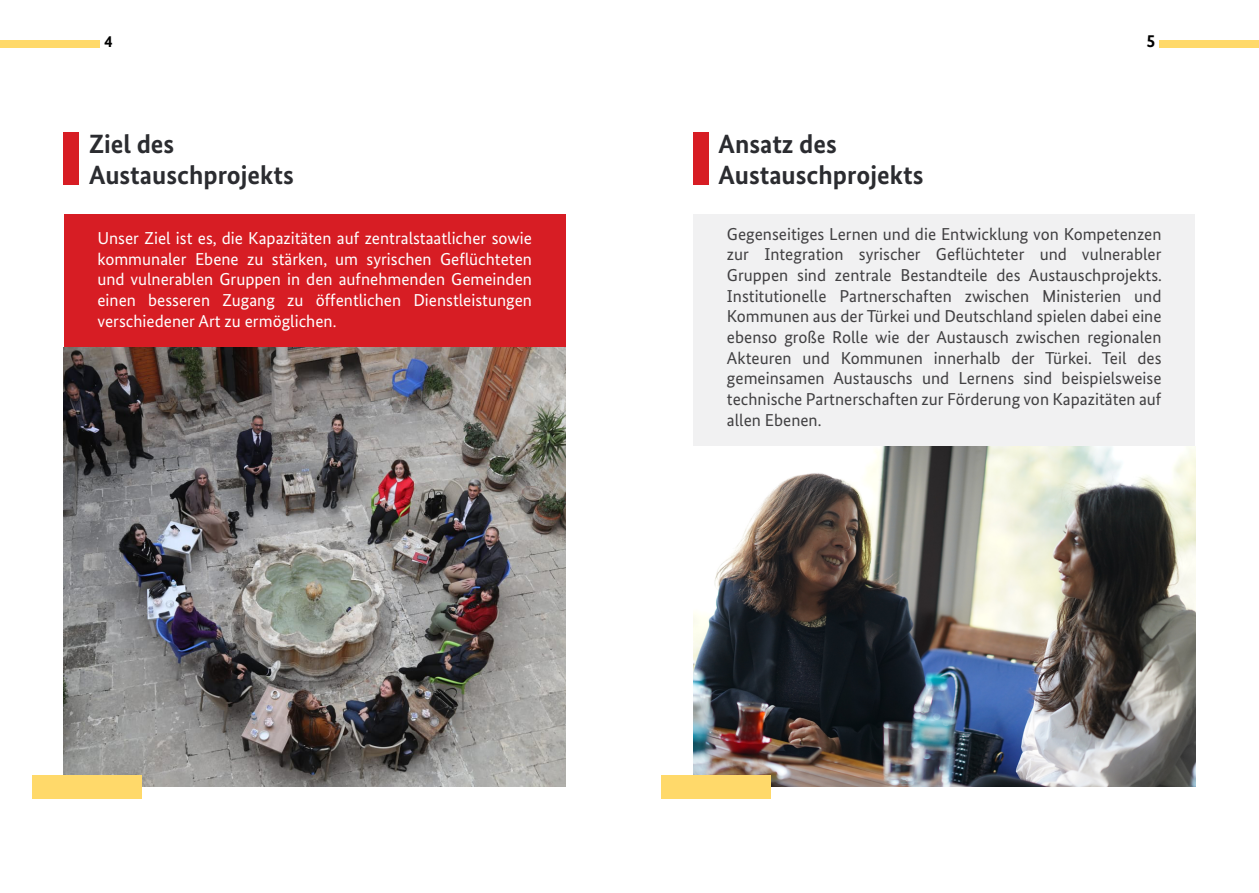
<style>
.page{position:relative;width:1259px;height:893px;background:#fff}
.page>*{position:absolute;margin:0;border:0;box-sizing:border-box;transform-origin:0 0}
.t1{font:700 26.4px/31.7px "Bundes Sans";color:#2b2c30}
.t2{font:18px/21.6px "Bundes Sans";color:#fff;text-align:justify}
.t3{font:700 18px "Bundes Sans";color:#000}
.t4{font:17.25px/20.7px "Bundes Sans";color:#414042;text-align:justify}
.t5{font:17.25px/20.7px "Bundes Sans";color:#fff;text-align:justify}
.t6{font:700 16.5px "Bundes Sans";color:#000}
</style>
<div class="page">
<div style="left:64px;top:214px;width:502px;height:133px;background:#d71d24"></div>
<div style="left:693px;top:214px;width:502px;height:232px;background:#f1f1f2"></div>
<img style="left:64px;top:347px;width:502px;height:440px">
<img style="left:693px;top:446px;width:502px;height:341px">
<div style="left:661px;top:775px;width:110px;height:24px;background:#ffd96a"></div>
<div style="left:0;top:40px;width:99px;height:7px;background:#ffd96a"></div>
<div style="left:1159px;top:40px;width:99px;height:7px;background:#ffd96a"></div>
<div style="left:64px;top:132px;width:15px;height:52px;background:#d71d24"></div>
<div style="left:693px;top:132px;width:15px;height:52px;background:#d71d24"></div>
<div style="left:32px;top:775px;width:110px;height:24px;background:#ffd96a"></div>
<p class="t6" style="left:104px;top:32px;width:10px">4</p>
<p class="t3" style="left:1146px;top:30px;width:10px">5</p>
<h1 class="t1" style="left:89px;top:128px;width:206px">Ziel des<br>Austauschprojekts</h1>
<h1 class="t1" style="left:718px;top:128px;width:206px">Ansatz des<br>Austauschprojekts</h1>
<p class="t5" style="left:97px;top:227px;width:436px">Unser Ziel ist es, die Kapazitäten auf zentralstaatlicher sowie kommunaler Ebene zu stärken, um syrischen Geflüchteten und vulnerablen Gruppen in den aufnehmenden Gemeinden einen besseren Zugang zu öffentlichen Dienstleistungen verschiedener Art zu ermöglichen.</p>
<p class="t2" style="left:97px;top:249px;width:436px">We aim to strengthen the capacity of central and local government institutions to better integrate Syrian refugees into existing public services across a wide range of sectors.</p>
<p class="t4" style="left:727px;top:223px;width:436px">Gegenseitiges Lernen und die Entwicklung von Kompetenzen zur Integration syrischer Geflüchteter und vulnerabler Gruppen sind zentrale Bestandteile des Austauschprojekts.<br>Institutionelle Partnerschaften zwischen Ministerien und Kommunen aus der Türkei und Deutschland spielen dabei eine ebenso große Rolle wie der Austausch zwischen regionalen Akteuren und Kommunen innerhalb der Türkei. Teil des gemeinsamen Austauschs und Lernens sind beispielsweise technische Partnerschaften zur Förderung von Kapazitäten auf allen Ebenen.</p>
</div>
